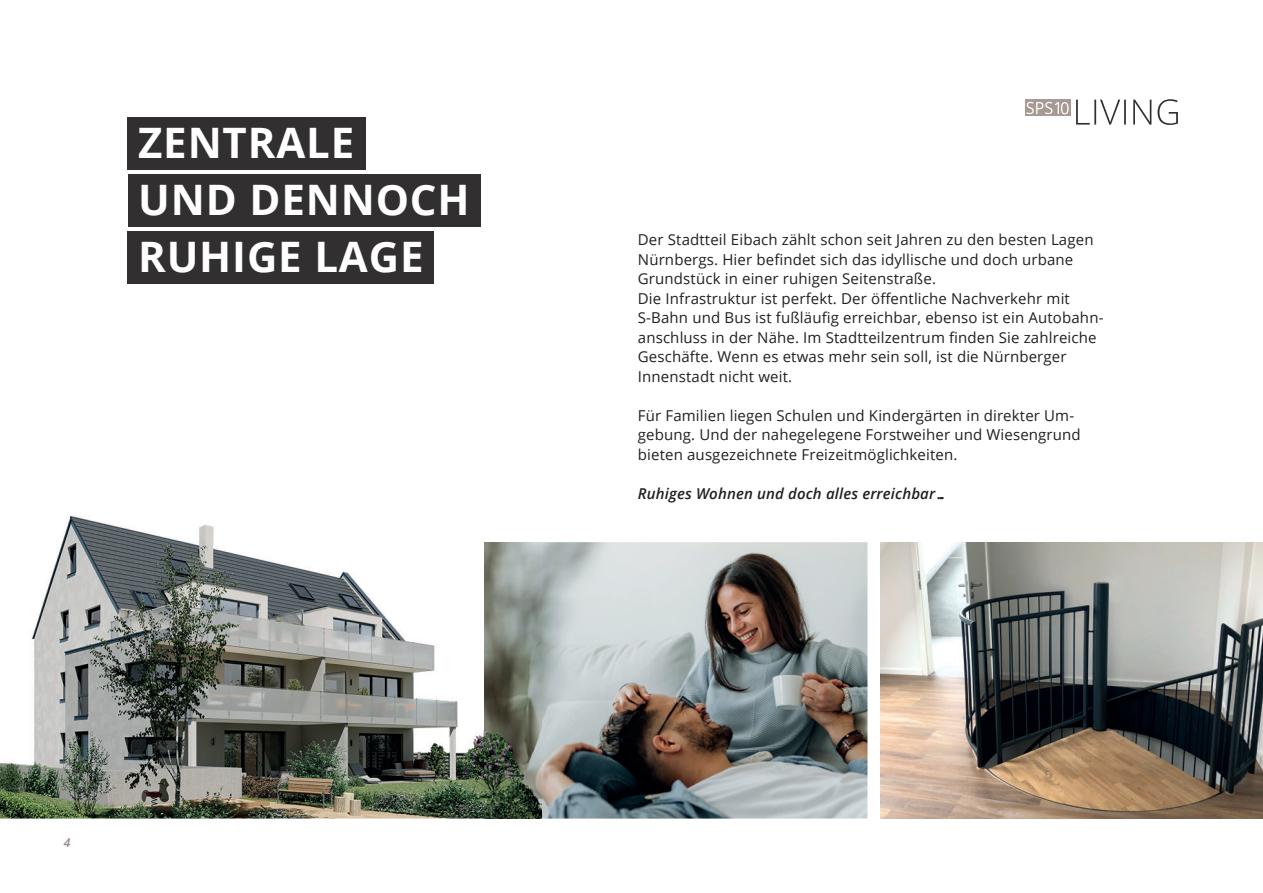
<style>
.page{position:relative;width:1263px;height:893px;background:#fff}
.page>*{position:absolute;margin:0;border:0;box-sizing:border-box;transform-origin:0 0}
.t1{font:700 42px/57px "Open Sans";letter-spacing:.02em;color:#fff}
.t2{font:15px/19.5px "Open Sans";letter-spacing:.01em;color:#231f20}
.t3{font:italic 600 15px "Open Sans";letter-spacing:.01em;color:#231f20}
.t4{font:italic 600 12px "Open Sans";color:#938784}
</style>
<div class="page">
<img style="left:880px;top:542px;width:383px;height:277px">
<img style="left:542px;top:542px;width:325px;height:277px">
<img style="left:0;top:515px;width:485px;height:304px">
<img style="left:485px;top:542px;width:57px;height:277px">
<svg style="left:1076px;top:99px;width:102px;height:26px"></svg>
<div style="left:1024px;top:100px;width:46px;height:16px;background:#a79a95"></div>
<svg style="left:1026px;top:102px;width:42px;height:12px"></svg>
<div style="left:128px;top:231px;width:306px;height:52px;background:#312f30"></div>
<div style="left:128px;top:117px;width:238px;height:52px;background:#312f30"></div>
<div style="left:128px;top:174px;width:352px;height:52px;background:#312f30"></div>
<h1 class="t1" style="left:138px;top:113px;width:333px">ZENTRALE<br>UND DENNOCH<br>RUHIGE LAGE</h1>
<p class="t4" style="left:64px;top:834px;width:8px">4</p>
<p class="t2" style="left:638px;top:230px;width:467px">Der Stadtteil Eibach zählt schon seit Jahren zu den besten Lagen Nürnbergs. Hier befindet sich das idyllische und doch urbane Grundstück in einer ruhigen Seitenstraße.<br>Die Infrastruktur ist perfekt. Der öffentliche Nachverkehr mit S-Bahn und Bus ist fußläufig erreichbar, ebenso ist ein Autobahn&shy;anschluss in der Nähe. Im Stadtteilzentrum finden Sie zahlreiche Geschäfte. Wenn es etwas mehr sein soll, ist die Nürnberger Innenstadt nicht weit.</p>
<p class="t2" style="left:638px;top:405px;width:444px">Für Familien liegen Schulen und Kindergärten in direkter Um&shy;gebung. Und der nahegelegene Forstweiher und Wiesengrund bieten ausgezeichnete Freizeitmöglichkeiten.</p>
<p class="t3" style="left:638px;top:483px;width:311px">Ruhiges Wohnen und doch alles erreichbar…</p>
</div>
